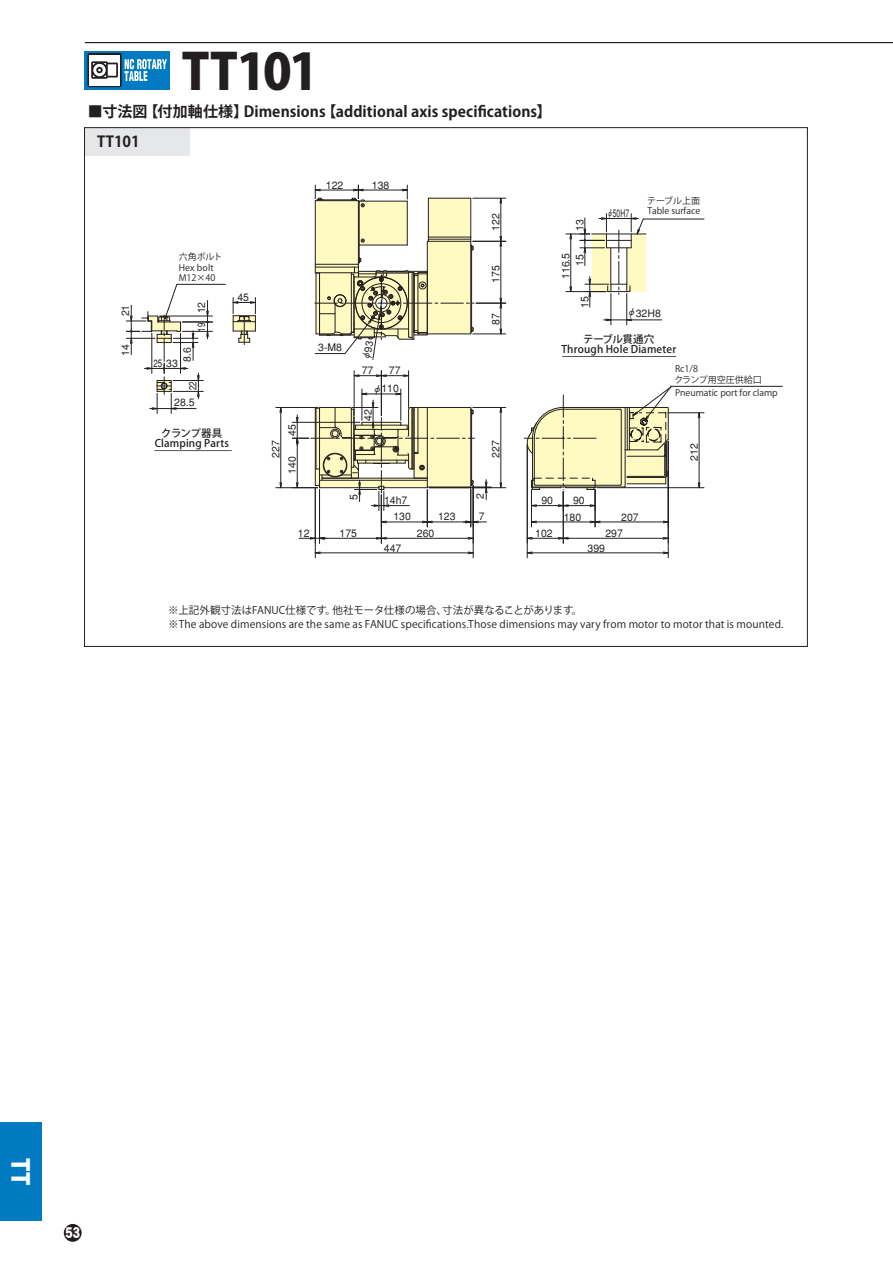
<style>
.page{position:relative;width:893px;height:1263px;background:#fff}
.page>*{position:absolute;margin:0;border:0;box-sizing:border-box;transform-origin:0 0}
.t1{font:49.5px "Koz Go Pro Heavy 90 pv RKSJ H";letter-spacing:-.03em;color:#231f20}
.t2{font:24px "Koz Go Pro Heavy 90 pv RKSJ H";color:#fff}
.t3{font:15px "Koz Go Pro Bold 90 pv RKSJ H";letter-spacing:.005em;color:#231f20}
.t4{font:10.5px/13.5px "Koz Go Pro Regular 90 pv RKSJ H";letter-spacing:.01em;color:#231f20}
.t5{font:10.5px/16.5px "Gothic BBB Medium 90 pv RKSJ H";color:#231f20}
.t6{font:10.5px/10.5px "Koz Go Pro Medium 90 pv RKSJ H";letter-spacing:.015em;color:#231f20;text-align:center}
.t7{font:10.5px "Gothic BBB Medium 90 pv RKSJ H";color:#231f20;scale:.75 1}
.t8{font:10.5px "Gothic BBB Medium 90 pv RKSJ H";color:#231f20;scale:.65 1}
.t9{font:9px/10.5px "Koz Go Pro Regular 90 pv RKSJ H";color:#231f20}
</style>
<div class="page">
<hr style="left:671px;top:386px;width:111px;height:1px;background:#231f20">
<hr style="left:315px;top:488px;width:1px;height:70px;background:#231f20">
<hr style="left:320px;top:553px;width:148px;height:1px;background:#231f20">
<svg style="left:314px;top:551px;width:7px;height:3px"></svg>
<svg style="left:468px;top:551px;width:5px;height:3px"></svg>
<hr style="left:473px;top:485px;width:1px;height:73px;background:#231f20">
<hr style="left:319px;top:490px;width:1px;height:53px;background:#231f20">
<hr style="left:324px;top:538px;width:52px;height:1px;background:#231f20">
<svg style="left:299px;top:537px;width:28px;height:3px"></svg>
<hr style="left:381px;top:495px;width:1px;height:48px;background:#231f20">
<hr style="left:386px;top:538px;width:82px;height:1px;background:#231f20">
<svg style="left:376px;top:537px;width:11px;height:3px"></svg>
<svg style="left:468px;top:537px;width:5px;height:3px"></svg>
<hr style="left:386px;top:522px;width:36px;height:1px;background:#231f20">
<hr style="left:427px;top:490px;width:1px;height:37px;background:#231f20">
<hr style="left:432px;top:522px;width:34px;height:1px;background:#231f20">
<svg style="left:422px;top:521px;width:11px;height:2px"></svg>
<hr style="left:470px;top:489px;width:1px;height:38px;background:#231f20">
<svg style="left:463px;top:521px;width:24px;height:2px"></svg>
<hr style="left:473px;top:485px;width:1px;height:42px;background:#231f20">
<hr style="left:527px;top:445px;width:1px;height:113px;background:#231f20">
<hr style="left:532px;top:553px;width:131px;height:1px;background:#231f20">
<svg style="left:527px;top:551px;width:6px;height:3px"></svg>
<svg style="left:663px;top:551px;width:5px;height:3px"></svg>
<hr style="left:668px;top:441px;width:1px;height:117px;background:#231f20">
<hr style="left:563px;top:492px;width:1px;height:51px;background:#231f20">
<hr style="left:568px;top:538px;width:95px;height:1px;background:#231f20">
<svg style="left:527px;top:537px;width:42px;height:3px"></svg>
<svg style="left:663px;top:537px;width:5px;height:3px"></svg>
<hr style="left:531px;top:490px;width:1px;height:37px;background:#231f20">
<hr style="left:536px;top:522px;width:54px;height:1px;background:#231f20">
<hr style="left:595px;top:490px;width:1px;height:37px;background:#231f20">
<hr style="left:600px;top:522px;width:63px;height:1px;background:#231f20">
<svg style="left:590px;top:521px;width:11px;height:2px"></svg>
<hr style="left:429px;top:487px;width:77px;height:1px;background:#231f20">
<hr style="left:501px;top:412px;width:1px;height:71px;background:#231f20">
<svg style="left:499px;top:482px;width:3px;height:6px"></svg>
<svg style="left:499px;top:408px;width:3px;height:5px"></svg>
<hr style="left:473px;top:407px;width:33px;height:1px;background:#231f20">
<hr style="left:276px;top:407px;width:42px;height:1px;background:#231f20">
<hr style="left:280px;top:412px;width:1px;height:71px;background:#231f20">
<svg style="left:279px;top:408px;width:3px;height:5px"></svg>
<svg style="left:279px;top:482px;width:3px;height:5px"></svg>
<hr style="left:276px;top:487px;width:42px;height:1px;background:#231f20">
<hr style="left:362px;top:389px;width:1px;height:31px;background:#231f20">
<hr style="left:401px;top:389px;width:1px;height:31px;background:#231f20">
<hr style="left:354px;top:371px;width:1px;height:44px;background:#231f20">
<hr style="left:381px;top:371px;width:1px;height:45px;background:#231f20">
<svg style="left:353px;top:374px;width:55px;height:3px"></svg>
<hr style="left:408px;top:371px;width:1px;height:37px;background:#231f20">
<hr style="left:597px;top:487px;width:107px;height:1px;background:#231f20">
<hr style="left:699px;top:418px;width:1px;height:65px;background:#231f20">
<hr style="left:668px;top:412px;width:36px;height:1px;background:#231f20">
<hr style="left:473px;top:334px;width:33px;height:1px;background:#231f20">
<hr style="left:476px;top:303px;width:30px;height:1px;background:#231f20">
<hr style="left:501px;top:246px;width:1px;height:52px;background:#231f20">
<svg style="left:499px;top:298px;width:3px;height:37px"></svg>
<hr style="left:473px;top:241px;width:33px;height:1px;background:#231f20">
<hr style="left:501px;top:203px;width:1px;height:33px;background:#231f20">
<svg style="left:499px;top:236px;width:3px;height:11px"></svg>
<svg style="left:499px;top:197px;width:3px;height:7px"></svg>
<hr style="left:473px;top:198px;width:33px;height:1px;background:#231f20">
<svg style="left:292px;top:393px;width:199px;height:117px"></svg>
<svg style="left:524px;top:386px;width:148px;height:124px"></svg>
<hr style="left:643px;top:219px;width:61px;height:1px;background:#231f20">
<hr style="left:611px;top:294px;width:1px;height:31px;background:#231f20">
<svg style="left:603px;top:319px;width:29px;height:2px"></svg>
<hr style="left:632px;top:320px;width:30px;height:1px;background:#231f20">
<hr style="left:626px;top:294px;width:1px;height:31px;background:#231f20">
<svg style="left:566px;top:214px;width:80px;height:93px"></svg>
<svg style="left:233px;top:297px;width:23px;height:48px"></svg>
<svg style="left:126px;top:284px;width:100px;height:129px"></svg>
<hr style="left:152px;top:333px;width:1px;height:40px;background:#231f20">
<hr style="left:562px;top:356px;width:114px;height:1px;background:#231f20">
<hr style="left:154px;top:450px;width:78px;height:1px;background:#231f20">
<svg style="left:64px;top:1224px;width:18px;height:18px"></svg>
<hr style="left:85px;top:42px;width:808px;height:1px;background:#231f20">
<div style="left:85px;top:51px;width:85px;height:38px;background:#007bc2"></div>
<svg style="left:87px;top:53px;width:35px;height:34px"></svg>
<div style="left:89px;top:55px;width:31px;height:30px;background:#fff"></div>
<svg style="left:91px;top:61px;width:27px;height:18px"></svg>
<svg style="left:124px;top:59px;width:43px;height:22px"></svg>
<div style="left:85px;top:128px;width:105px;height:28px;background:#e6e7e9"></div>
<div style="left:1px;top:1123px;width:41px;height:98px;background:#007bc2"></div>
<svg style="left:66px;top:1227px;width:14px;height:11px"></svg>
<svg style="left:315px;top:185px;width:159px;height:175px"></svg>
<h1 class="t1" style="left:182px;top:52px;width:138px">TT101</h1>
<h3 class="t3" style="left:88px;top:105px;width:465px">■寸法図【付加軸仕様】Dimensions【additional axis specifications】</h3>
<h3 class="t3" style="left:97px;top:136px;width:44px">TT101</h3>
<p class="t5" style="left:118px;top:316px;width:13px;rotate:-90deg">21</p>
<p class="t5" style="left:118px;top:356px;width:13px;rotate:-90deg">14</p>
<p class="t9" style="left:179px;top:253px;width:45px">六角ボルト<br>Hex bolt<br>M12×40</p>
<p class="t5" style="left:195px;top:313px;width:13px;rotate:-90deg">12</p>
<p class="t7" style="left:197px;top:331px;width:13px;rotate:-90deg">19</p>
<p class="t5" style="left:180px;top:362px;width:16px;rotate:-90deg">8.6</p>
<p class="t7" style="left:153px;top:359px;width:34px">25 33</p>
<p class="t7" style="left:189px;top:390px;width:13px;rotate:-90deg">22</p>
<p class="t5" style="left:174px;top:396px;width:22px">28.5</p>
<p class="t6" style="left:155px;top:429px;width:76px">クランプ器具<br>Clamping Parts</p>
<p class="t5" style="left:237px;top:290px;width:13px">45</p>
<p class="t5" style="left:285px;top:436px;width:13px;rotate:-90deg">45</p>
<p class="t5" style="left:269px;top:474px;width:35px;text-indent:16px;rotate:-90deg">227<br>140</p>
<p class="t5" style="left:326px;top:178px;width:19px">122</p>
<p class="t5" style="left:372px;top:178px;width:19px">138</p>
<p class="t5" style="left:318px;top:340px;width:25px">3-M8</p>
<p class="t5" style="left:362px;top:364px;width:13px">77</p>
<p class="t5" style="left:389px;top:364px;width:13px">77</p>
<p class="t5" style="left:372px;top:381px;width:28px">φ110</p>
<p class="t5" style="left:361px;top:421px;width:13px;rotate:-90deg">42</p>
<p class="t5" style="left:489px;top:231px;width:19px;rotate:-90deg">122</p>
<p class="t5" style="left:489px;top:283px;width:19px;rotate:-90deg">175</p>
<p class="t5" style="left:489px;top:325px;width:13px;rotate:-90deg">87</p>
<p class="t5" style="left:489px;top:458px;width:19px;rotate:-90deg">227</p>
<p class="t5" style="left:573px;top:231px;width:13px;rotate:-90deg">13</p>
<p class="t5" style="left:573px;top:266px;width:13px;rotate:-90deg">15</p>
<p class="t5" style="left:559px;top:279px;width:28px;rotate:-90deg">116.5</p>
<p class="t5" style="left:578px;top:307px;width:13px;rotate:-90deg">15</p>
<p class="t8" style="left:607px;top:209px;width:36px">φ50H7</p>
<p class="t9" style="left:647px;top:196px;width:54px">テーブル上面<br>Table surface</p>
<p class="t5" style="left:627px;top:306px;width:36px">φ32H8</p>
<p class="t6" style="left:561px;top:335px;width:116px">テーブル貫通穴<br>Through Hole Diameter</p>
<p class="t9" style="left:674px;top:365px;width:89px">Rc1/8<br>クランプ用空圧供給口</p>
<p class="t9" style="left:675px;top:389px;width:104px">Pneumatic port for clamp</p>
<p class="t5" style="left:687px;top:460px;width:19px;rotate:-90deg">212</p>
<p class="t5" style="left:347px;top:500px;width:7px;rotate:-90deg">5</p>
<p class="t5" style="left:473px;top:499px;width:7px;rotate:-90deg">2</p>
<p class="t5" style="left:384px;top:493px;width:25px">14h7</p>
<p class="t5" style="left:541px;top:494px;width:13px">90</p>
<p class="t5" style="left:573px;top:494px;width:13px">90</p>
<p class="t5" style="left:393px;top:509px;width:19px">130</p>
<p class="t5" style="left:438px;top:509px;width:19px">123</p>
<p class="t5" style="left:479px;top:509px;width:7px">7</p>
<p class="t5" style="left:564px;top:510px;width:19px">180</p>
<p class="t5" style="left:621px;top:510px;width:19px">207</p>
<p class="t5" style="left:298px;top:526px;width:13px">12</p>
<p class="t5" style="left:339px;top:526px;width:19px">175</p>
<p class="t5" style="left:417px;top:526px;width:19px">260</p>
<p class="t5" style="left:384px;top:541px;width:19px">447</p>
<p class="t5" style="left:535px;top:526px;width:19px">102</p>
<p class="t5" style="left:605px;top:526px;width:19px">297</p>
<p class="t5" style="left:588px;top:541px;width:19px">399</p>
<p class="t4" style="left:168px;top:605px;width:617px">※上記外観寸法はFANUC仕様です。他社モータ仕様の場合、寸法が異なることがあります。<br>※The above dimensions are the same as FANUC specifications.Those dimensions may vary from motor to motor that is mounted.</p>
<h2 class="t2" style="left:30px;top:1158px;width:29px;rotate:90deg">TT</h2>
</div>
